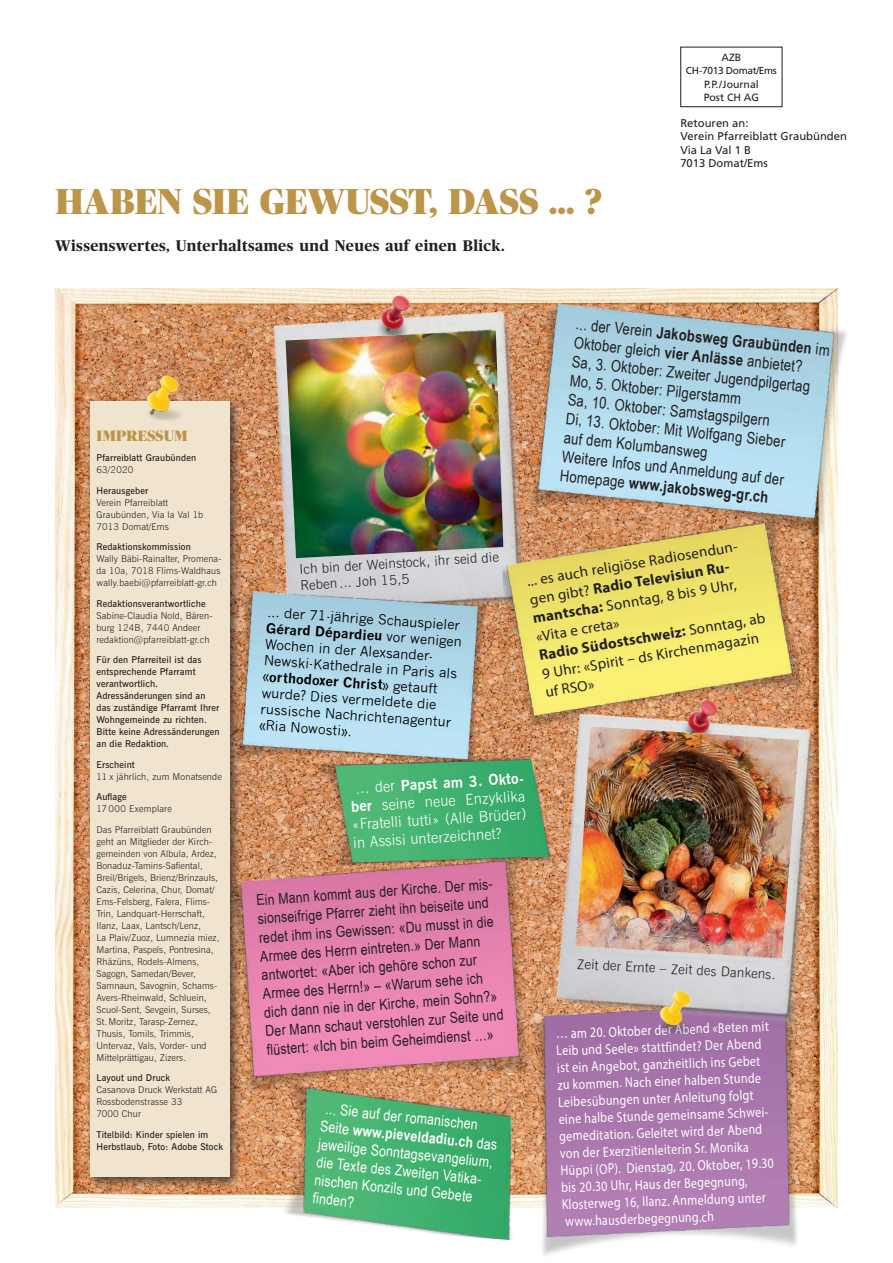
<style>
.page{position:relative;width:893px;height:1263px;background:#fff}
.page>*{position:absolute;margin:0;border:0;box-sizing:border-box;transform-origin:0 0}
.t1{font:900 36px "Publico Banner";letter-spacing:.015em;color:#bc9549}
.t2{font:15.9px/19px "Arial Narrow";color:#231f20}
.t3{font:700 15.3px "Publico";letter-spacing:.025em;color:#231f20}
.t4{font:15px/18.8px "Arial Narrow";color:#231f20}
.t5{font:15px/18.6px "Myriad Pro";color:#231f20}
.t6{font:15px/18px "Arial Narrow";color:#fff}
.t7{font:300 15px/17.9px "News Gothic BT";color:#fff}
.t8{font:900 15px "Publico Banner";color:#bc9549}
.t9{font:14.25px/17.1px "Myriad Pro";color:#fff;scale:.84 1}
.t10{font:13.5px/16.2px "News Gothic";color:#000}
.t11{font:300 13.5px/16.6px "News Gothic BT";color:#231f20}
.t12{font:11.25px/13.5px "Frutiger";color:#231f20}
.t13{font:10.5px/13.5px "Frutiger";color:#231f20}
.t14{font:10.2px "Frutiger";letter-spacing:-.03em;color:#231f20}
.t15{font:300 9.3px/12px "News Gothic BT";letter-spacing:.01em;color:#231f20}
.t16{font:600 9.3px/12px "News Gothic BT";letter-spacing:.015em;color:#231f20}
.s1{font-weight:700}
</style>
<div class="page">
<img style="left:55px;top:289px;width:783px;height:919px">
<img style="left:233px;top:288px;width:275px;height:364px">
<div style="left:85px;top:397px;width:158px;height:793px;background:#231f20;opacity:.75"></div>
<div style="left:90px;top:401px;width:140px;height:776px;background:#f0e4cf"></div>
<img style="left:140px;top:371px;width:45px;height:49px">
<img style="left:508px;top:288px;width:339px;height:279px">
<img style="left:502px;top:500px;width:319px;height:161px">
<img style="left:253px;top:1106px;width:255px;height:134px">
<img style="left:285px;top:330px;width:218px;height:228px">
<img style="left:230px;top:836px;width:278px;height:270px">
<img style="left:508px;top:1066px;width:311px;height:189px">
<img style="left:230px;top:583px;width:257px;height:214px">
<img style="left:501px;top:661px;width:337px;height:405px">
<img style="left:576px;top:726px;width:223px;height:232px">
<img style="left:653px;top:986px;width:50px;height:53px">
<img style="left:304px;top:747px;width:264px;height:126px">
<div style="left:680px;top:47px;width:102px;height:60px;border:1px solid #231f20"></div>
<h1 class="t1" style="left:56px;top:181px;width:548px">HABEN SIE GEWUSST, DASS … ?</h1>
<h3 class="t3" style="left:55px;top:237px;width:451px">Wissenswertes, Unterhaltsames und Neues auf einen Blick.</h3>
<p class="t13" style="left:721px;top:50px;width:21px">AZB</p>
<p class="t14" style="left:686px;top:65px;width:92px">CH-7013 Domat/Ems</p>
<p class="t13" style="left:704px;top:77px;width:57px">P.P./Journal<br>Post CH AG</p>
<p class="t12" style="left:680px;top:116px;width:168px">Retouren an:<br>Verein Pfarreiblatt Graubünden<br>Via La Val 1 B<br>7013 Domat/Ems</p>
<h3 class="t8" style="left:97px;top:427px;width:11px">IMP</h3>
<h3 class="t8" style="left:126px;top:427px;width:63px">RESSUM</h3>
<p class="t16" style="left:97px;top:452px;width:101px">Pfarreiblatt Graubünden</p>
<p class="t15" style="left:97px;top:464px;width:38px">63/2020</p>
<p class="t16" style="left:97px;top:484px;width:53px">Herausgeber</p>
<p class="t15" style="left:97px;top:496px;width:108px">Verein Pfarreiblatt<br>Graubünden, Via la Val 1b<br>7013 Domat/Ems</p>
<p class="t16" style="left:97px;top:541px;width:96px">Redaktionskommission</p>
<p class="t15" style="left:97px;top:553px;width:126px;text-align:justify">Wally Bäbi-Rainalter, Promena&shy;da 10a, 7018 Flims-Waldhaus wally.baebi@pfarreiblatt-gr.ch</p>
<p class="t16" style="left:97px;top:597px;width:111px">Redaktionsverantwortliche</p>
<p class="t15" style="left:97px;top:609px;width:118px">Sabine-Claudia Nold, Bären&shy;burg 124B, 7440 Andeer redaktion@pfarreiblatt-gr.ch</p>
<p class="t16" style="left:97px;top:654px;width:125px">Für den Pfarreiteil ist das entsprechende Pfarramt verantwortlich.<br>Adressänderungen sind an das zuständige Pfarramt Ihrer<br>Wohngemeinde zu richten.<br>Bitte keine Adressänderungen an die Redaktion.</p>
<p class="t16" style="left:97px;top:758px;width:40px">Erscheint</p>
<p class="t15" style="left:97px;top:770px;width:127px">11 x jährlich, zum Monatsende</p>
<p class="t16" style="left:97px;top:791px;width:32px">Auflage</p>
<p class="t15" style="left:97px;top:803px;width:77px">17 000 Exemplare</p>
<p class="t15" style="left:97px;top:823px;width:124px">Das Pfarreiblatt Graubünden geht an Mitglieder der Kirch---- gemeinden von Albula, Ardez,<br>Bonaduz-Tamins-Safiental,<br>Breil/Brigels, Brienz/Brinzauls,<br>Cazis, Celerina, Chur, Domat/<br>Ems-Felsberg, Falera, Flims-<br>Trin, Landquart-Herrschaft,<br>Ilanz, Laax, Lantsch/Lenz,<br>La Plaiv/Zuoz, Lumnezia miez,<br>Martina, Paspels, Pontresina,<br>Rhäzüns, Rodels-Almens,<br>Sagogn, Samedan/Bever,<br>Samnaun, Savognin, Schams-<br>Avers-Rheinwald, Schluein,<br>Scuol-Sent, Sevgein, Surses,<br>St. Moritz, Tarasp-Zernez,<br>Thusis, Tomils, Trimmis,<br>Untervaz, Vals, Vorder- und<br>Mittelprättigau, Zizers.</p>
<p class="t16" style="left:97px;top:1072px;width:75px">Layout und Druck</p>
<p class="t15" style="left:97px;top:1084px;width:122px">Casanova Druck Werkstatt AG<br>Rossbodenstrasse 33<br>7000 Chur</p>
<p class="t16" style="left:97px;top:1128px;width:128px">Titelbild: Kinder spielen im<br>Herbstlaub, Foto: Adobe Stock</p>
<h3 class="t11" style="left:299px;top:560px;width:201px;rotate:-3deg">Ich bin der Weinstock, ihr seid die<br>Reben ... Joh 15,5</h3>
<h3 class="t10" style="left:268px;top:604px;width:198px;rotate:4deg">... der 71-jährige Schauspieler<br><span class="s1">Gérard Dépardieu</span> vor wenigen<br>Wochen in der Alexsander-<br>Newski-Kathedrale in Paris als «<span class="s1">orthodoxer Christ</span>» getauft wurde? Dies vermeldete die russische Nachrichtenagentur «Ria Nowosti».</h3>
<p class="t2" style="left:577px;top:313px;width:257px;rotate:6deg">... der Verein <span class="s1">Jakobsweg Graubünden</span> im Oktober gleich <span class="s1">vier Anlässe</span> anbietet?<br>Sa, 3. Oktober: Zweiter Jugendpilgertag Mo, 5. Oktober: Pilgerstamm<br>Sa, 10. Oktober: Samstagspilgern<br>Di, 13. Oktober: Mit Wolfgang Sieber<br>auf dem Kolumbansweg<br>Weitere Infos und Anmeldung auf der Homepage <span class="s1">www.jakobsweg-gr.ch</span></p>
<h3 class="t5" style="left:524px;top:573px;width:231px;rotate:-10deg">... es auch religiöse Radiosendun&shy;gen gibt? <span class="s1">Radio Televisiun Ru&shy;mantscha:</span> Sonntag, 8 bis 9 Uhr, «Vita e creta»<br><span class="s1">Radio Südostschweiz:</span> Sonntag, ab<br>9 Uhr: «Spirit – ds Kirchenmagazin uf RSO»</h3>
<h3 class="t7" style="left:349px;top:780px;width:179px;text-indent:6px;rotate:-4deg">... der <span class="s1">Papst am 3. Okto&shy;ber</span> seine neue Enzyklika «Fratelli tutti» (Alle Brüder) in Assisi unterzeichnet?</h3>
<p class="t4" style="left:256px;top:890px;width:242px;rotate:-4deg">Ein Mann kommt aus der Kirche. Der mis&shy;sionseifrige Pfarrer zieht ihn beiseite und redet ihm ins Gewissen: «Du musst in die Armee des Herrn eintreten.» Der Mann antwortet: «Aber ich gehöre schon zur Armee des Herrn!» – «Warum sehe ich dich dann nie in der Kirche, mein Sohn?» Der Mann schaut verstohlen zur Seite und flüstert: «Ich bin beim Geheimdienst …»</p>
<h3 class="t6" style="left:323px;top:1098px;width:179px;rotate:6deg">... Sie auf der romanischen<br>Seite <span class="s1">www.pieveldadiu.ch</span> das jeweilige Sonntagsevangelium, die Texte des Zweiten Vatika&shy;nischen Konzils und Gebete finden?</h3>
<h3 class="t11" style="left:578px;top:955px;width:200px;rotate:3deg">Zeit der Ernte – Zeit des Dankens.</h3>
<p class="t9" style="left:556px;top:1025px;width:255px;rotate:-2deg">… am 20. Oktober der Abend «Beten mit Leib und Seele» stattfindet? Der Abend ist ein Angebot, ganzheitlich ins Gebet zu kommen. Nach einer halben Stunde Leibesübungen unter Anleitung folgt eine halbe Stunde gemeinsame Schwei&shy;gemeditation. Geleitet wird der Abend von der Exerzitienleiterin Sr. Monika Hüppi (OP). Dienstag, 20. Oktober, 19.30 bis 20.30 Uhr, Haus der Begegnung, Klosterweg 16, Ilanz. Anmeldung unter www.hausderbegegnung.ch</p>
</div>
